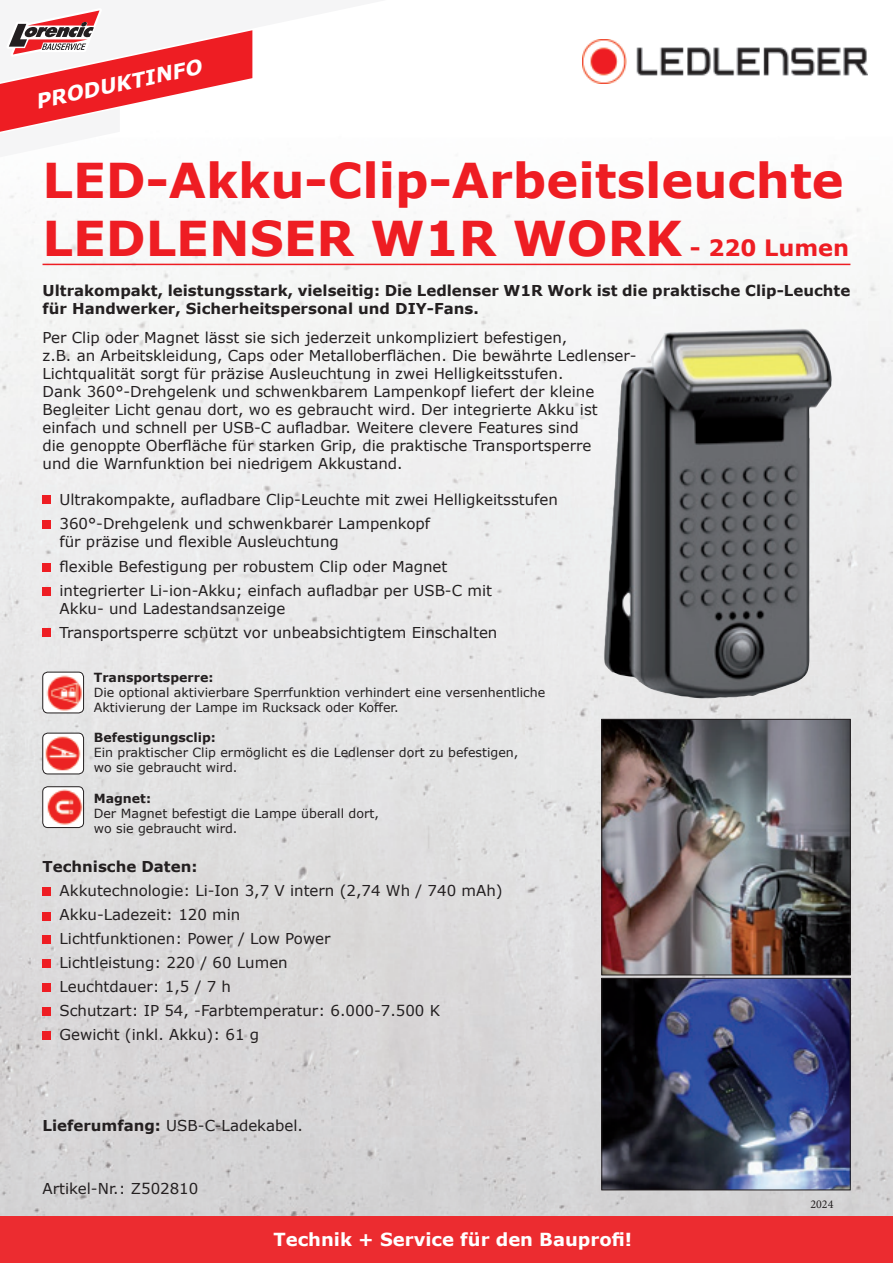
<style>
.page{position:relative;width:893px;height:1263px;background:#fff}
.page>*{position:absolute;margin:0;border:0;box-sizing:border-box;transform-origin:0 0}
.t1{font:700 48px/57.6px "Verdana";color:#ee1d23}
.t2{font:italic 700 20.25px "Verdana";color:#fff}
.t3{font:700 18px "Verdana";color:#fff}
.t4{font:15px/18px "Verdana";color:#231f20}
.t5{font:700 15px/18px "Verdana";color:#231f20}
.t6{font:12.6px/15.1px "Verdana";color:#231f20}
.t7{font:700 12.6px "Verdana";color:#231f20}
.t8{font:12px "Minion Pro";color:#231f20}
.s1{font-size:22.5px}
.s2{font-weight:700}
</style>
<div class="page">
<img style="left:0;top:39px;width:788px;height:636px">
<img style="left:788px;top:72px;width:105px;height:648px">
<img style="left:0;top:675px;width:630px;height:541px">
<img style="left:630px;top:698px;width:159px;height:21px">
<img style="left:841px;top:720px;width:52px;height:496px">
<img style="left:630px;top:975px;width:211px;height:3px">
<div style="left:0;top:1216px;width:893px;height:47px;background:#ec2c30"></div>
<svg style="left:0;top:10px;width:387px;height:147px"></svg>
<hr style="left:43px;top:264px;width:807px;height:1px;background:#ee1d23">
<div style="left:43px;top:1031px;width:8px;height:9px;background:#ee1d23"></div>
<div style="left:43px;top:983px;width:8px;height:9px;background:#ee1d23"></div>
<div style="left:43px;top:959px;width:8px;height:8px;background:#ee1d23"></div>
<div style="left:43px;top:935px;width:8px;height:9px;background:#ee1d23"></div>
<div style="left:43px;top:912px;width:8px;height:9px;background:#ee1d23"></div>
<div style="left:43px;top:888px;width:8px;height:8px;background:#ee1d23"></div>
<div style="left:43px;top:1007px;width:8px;height:8px;background:#ee1d23"></div>
<img style="left:583px;top:40px;width:284px;height:43px">
<img style="left:603px;top:329px;width:229px;height:369px">
<img style="left:604px;top:721px;width:244px;height:252px">
<div style="left:602px;top:719px;width:248px;height:256px;border:1px solid #231f20"></div>
<div style="left:43px;top:495px;width:8px;height:9px;background:#ee1d23"></div>
<div style="left:43px;top:563px;width:8px;height:9px;background:#ee1d23"></div>
<div style="left:43px;top:520px;width:8px;height:8px;background:#ee1d23"></div>
<div style="left:43px;top:587px;width:8px;height:8px;background:#ee1d23"></div>
<div style="left:43px;top:628px;width:8px;height:9px;background:#ee1d23"></div>
<img style="left:45px;top:735px;width:37px;height:37px">
<div style="left:43px;top:733px;width:41px;height:41px;border:1px solid #231f20;border-radius:5px"></div>
<img style="left:43px;top:672px;width:41px;height:41px">
<div style="left:43px;top:672px;width:41px;height:41px;border:1px solid #231f20;border-radius:5px"></div>
<svg style="left:43px;top:787px;width:41px;height:40px"></svg>
<div style="left:43px;top:786px;width:41px;height:42px;border:1px solid #231f20;border-radius:5px"></div>
<img style="left:604px;top:980px;width:244px;height:208px">
<div style="left:602px;top:978px;width:248px;height:212px;border:1px solid #231f20"></div>
<h2 class="t2" style="left:33px;top:87px;width:171px;rotate:-12deg">PRODUKTINFO</h2>
<h1 class="t1" style="left:43px;top:151px;width:808px">LED-Akku-Clip-Arbeitsleuchte<br>LEDLENSER W1R WORK <span class="s1">- 220 Lumen</span></h1>
<p class="t5" style="left:43px;top:282px;width:809px">Ultrakompakt, leistungsstark, vielseitig: Die Ledlenser W1R Work ist die praktische Clip-Leuchte für Handwerker, Sicherheitspersonal und DIY-Fans.</p>
<p class="t4" style="left:43px;top:328px;width:596px">Per Clip oder Magnet lässt sie sich jederzeit unkompliziert befestigen,<br>z.B. an Arbeitskleidung, Caps oder Metalloberflächen. Die bewährte Ledlenser-Lichtqualität sorgt für präzise Ausleuchtung in zwei Helligkeitsstufen.<br>Dank 360°-Drehgelenk und schwenkbarem Lampenkopf liefert der kleine Begleiter Licht genau dort, wo es gebraucht wird. Der integrierte Akku ist einfach und schnell per USB-C aufladbar. Weitere clevere Features sind<br>die genoppte Oberfläche für starken Grip, die praktische Transportsperre<br>und die Warnfunktion bei niedrigem Akkustand.</p>
<p class="t4" style="left:43px;top:490px;width:517px">• Ultrakompakte, aufladbare Clip-Leuchte mit zwei Helligkeitsstufen</p>
<p class="t4" style="left:60px;top:514px;width:372px;text-indent:-17px">• 360°-Drehgelenk und schwenkbarer Lampenkopf für präzise und flexible Ausleuchtung</p>
<p class="t4" style="left:43px;top:558px;width:406px">• flexible Befestigung per robustem Clip oder Magnet</p>
<p class="t4" style="left:60px;top:582px;width:434px;text-indent:-17px">• integrierter Li-ion-Akku; einfach aufladbar per USB-C mit<br>Akku- und Ladestandsanzeige</p>
<p class="t4" style="left:43px;top:624px;width:456px">• Transportsperre schützt vor unbeabsichtigtem Einschalten</p>
<p class="t7" style="left:94px;top:668px;width:121px">Transportsperre:</p>
<p class="t6" style="left:94px;top:684px;width:453px">Die optional aktivierbare Sperrfunktion verhindert eine versenhentliche<br>Aktivierung der Lampe im Rucksack oder Koffer.</p>
<p class="t7" style="left:94px;top:728px;width:124px">Befestigungsclip:</p>
<p class="t6" style="left:94px;top:745px;width:426px">Ein praktischer Clip ermöglicht es die Ledlenser dort zu befestigen, wo sie gebraucht wird.</p>
<p class="t7" style="left:94px;top:789px;width:59px">Magnet:</p>
<p class="t6" style="left:94px;top:805px;width:287px">Der Magnet befestigt die Lampe überall dort, wo sie gebraucht wird.</p>
<p class="t5" style="left:43px;top:858px;width:156px">Technische Daten:</p>
<p class="t4" style="left:43px;top:882px;width:462px">• Akkutechnologie: Li-Ion 3,7 V intern (2,74 Wh / 740 mAh)</p>
<p class="t4" style="left:43px;top:906px;width:199px">• Akku-Ladezeit: 120 min</p>
<p class="t4" style="left:43px;top:930px;width:290px">• Lichtfunktionen: Power / Low Power</p>
<p class="t4" style="left:43px;top:954px;width:247px">• Lichtleistung: 220 / 60 Lumen</p>
<p class="t4" style="left:43px;top:978px;width:190px">• Leuchtdauer: 1,5 / 7 h</p>
<p class="t4" style="left:43px;top:1002px;width:399px">• Schutzart: IP 54, -Farbtemperatur: 6.000-7.500 K</p>
<p class="t4" style="left:43px;top:1026px;width:218px">• Gewicht (inkl. Akku): 61 g</p>
<p class="t4" style="left:43px;top:1116px;width:262px"><span class="s2">Lieferumfang:</span> USB-C-Ladekabel.</p>
<p class="t4" style="left:43px;top:1179px;width:157px">Artikel-Nr.: Z502810</p>
<p class="t3" style="left:273px;top:1227px;width:360px">Technik + Service für den Bauprofi!</p>
<p class="t8" style="left:810px;top:1196px;width:25px">2024</p>
</div>
